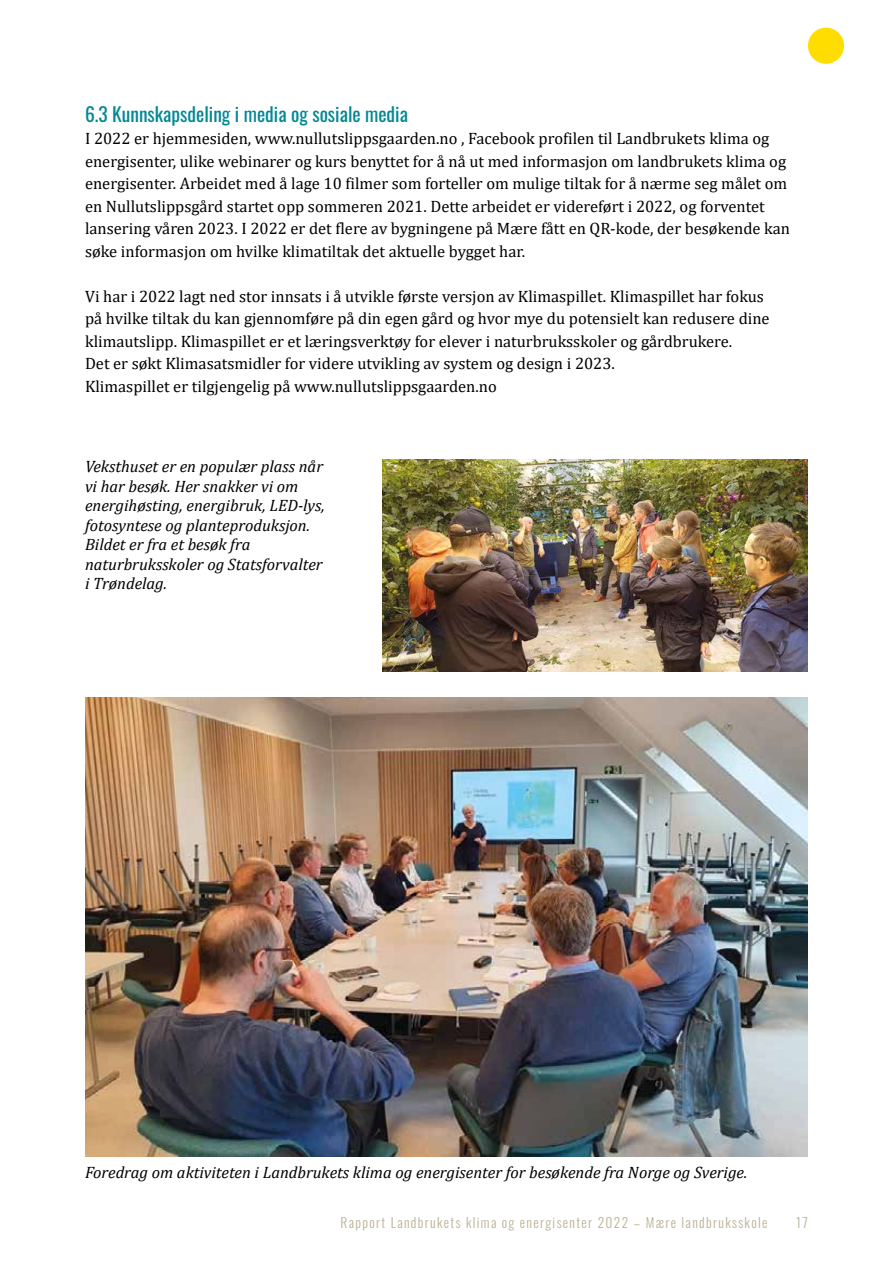
<style>
.page{position:relative;width:893px;height:1263px;background:#fff}
.page>*{position:absolute;margin:0;border:0;box-sizing:border-box;transform-origin:0 0}
.t1{font:19.5px "Oswald";color:#008894}
.t2{font:16.5px/22.5px "Cambria";color:#000}
.t3{font:italic 16.5px/19.5px "Cambria";color:#000}
.t4{font:300 13.5px "Oswald";letter-spacing:.1em;color:#b9b291}
</style>
<div class="page">
<img style="left:85px;top:697px;width:723px;height:460px">
<img style="left:383px;top:459px;width:425px;height:213px">
<div style="left:808px;top:28px;width:36px;height:36px;background:#fd0;border-radius:50%"></div>
<p class="t1" style="left:85px;top:96px;width:324px">6.3 Kunnskapsdeling i media og sosiale media</p>
<p class="t2" style="left:85px;top:127px;width:706px">I 2022 er hjemmesiden, www.nullutslippsgaarden.no , Facebook profilen til Landbrukets klima og energisenter, ulike webinarer og kurs benyttet for å nå ut med informasjon om landbrukets klima og energisenter. Arbeidet med å lage 10 filmer som forteller om mulige tiltak for å nærme seg målet om en Nullutslippsgård startet opp sommeren 2021. Dette arbeidet er videreført i 2022, og forventet lansering våren 2023. I 2022 er det flere av bygningene på Mære fått en QR-kode, der besøkende kan søke informasjon om hvilke klimatiltak det aktuelle bygget har.</p>
<p class="t2" style="left:85px;top:285px;width:686px">Vi har i 2022 lagt ned stor innsats i å utvikle første versjon av Klimaspillet. Klimaspillet har fokus på hvilke tiltak du kan gjennomføre på din egen gård og hvor mye du potensielt kan redusere dine klimautslipp. Klimaspillet er et læringsverktøy for elever i naturbruksskoler og gårdbrukere.<br>Det er søkt Klimasatsmidler for videre utvikling av system og design i 2023.<br>Klimaspillet er tilgjengelig på www.nullutslippsgaarden.no</p>
<p class="t3" style="left:85px;top:456px;width:241px">Veksthuset er en populær plass når vi har besøk. Her snakker vi om energihøsting, energibruk, LED-lys, fotosyntese og planteproduksjon.<br>Bildet er fra et besøk fra naturbruksskoler og Statsforvalter i Trøndelag.</p>
<p class="t3" style="left:85px;top:1162px;width:664px">Foredrag om aktiviteten i Landbrukets klima og energisenter for besøkende fra Norge og Sverige.</p>
<p class="t4" style="left:341px;top:1210px;width:428px">Rapport Landbrukets klima og energisenter 2022 – Mære landbruksskole</p>
<p class="t4" style="left:796px;top:1210px;width:13px">17</p>
</div>
